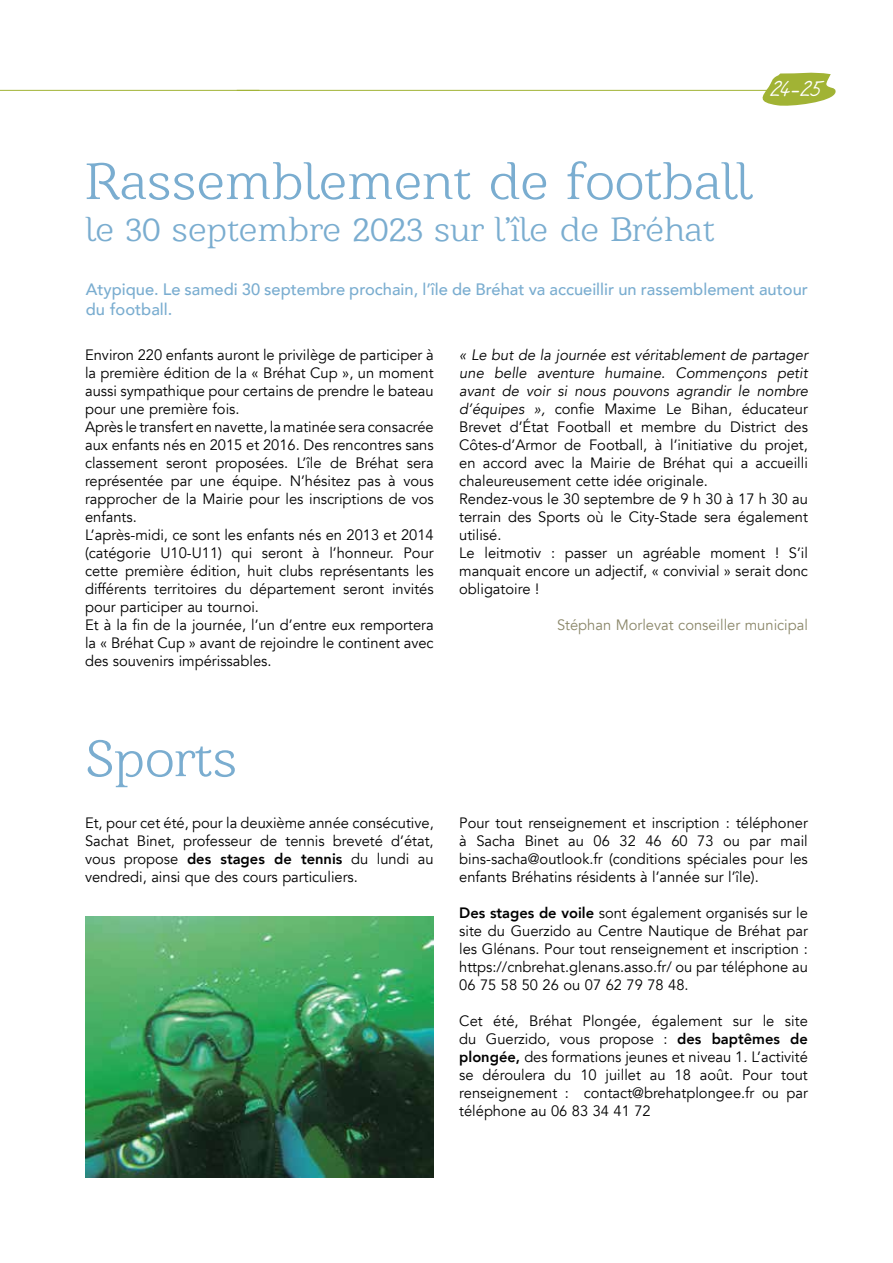
<style>
.page{position:relative;width:893px;height:1263px;background:#fff}
.page>*{position:absolute;margin:0;border:0;box-sizing:border-box;transform-origin:0 0}
.t1{font:52.5px "Barkentina";color:#7aadd0}
.t2{font:34.5px "Barkentina";color:#7aadd0}
.t3{font:500 16.5px/19.5px "Avenir";color:#7aadd0}
.t4{font:15px/18px "Avenir";color:#000;text-align:justify}
.t5{font:15px "Avenir";color:#8b8769}
.t6{font:italic 15px "Alamain";color:#fff}
.s1{font-style:italic}
.s2{font-weight:800}
</style>
<div class="page">
<img style="left:85px;top:916px;width:349px;height:262px">
<hr style="left:237px;top:90px;width:533px;height:1px;background:#a1b334">
<svg style="left:757px;top:72px;width:79px;height:34px"></svg>
<hr style="left:0;top:90px;width:259px;height:1px;background:#a1b334">
<p class="t6" style="left:770px;top:82px;width:58px">24-25</p>
<h1 class="t1" style="left:86px;top:149px;width:668px">Rassemblement de football</h1>
<h2 class="t2" style="left:86px;top:208px;width:631px">le 30 septembre 2023 sur l’île de Bréhat</h2>
<p class="t3" style="left:86px;top:279px;width:724px">Atypique. Le samedi 30 septembre prochain, l’île de Bréhat va accueillir un rassemblement autour du football.</p>
<p class="t4" style="left:85px;top:346px;width:350px;text-align:left">Environ 220 enfants auront le privilège de participer à la première édition de la « Bréhat Cup », un moment aussi sympathique pour certains de prendre le bateau pour une première fois.<br>Après le transfert en navette, la matinée sera consacrée aux enfants nés en 2015 et 2016. Des rencontres sans classement seront proposées. L’île de Bréhat sera représentée par une équipe. N’hésitez pas à vous rapprocher de la Mairie pour les inscriptions de vos enfants.<br>L’après-midi, ce sont les enfants nés en 2013 et 2014 (catégorie U10-U11) qui seront à l’honneur. Pour cette première édition, huit clubs représentants les différents territoires du département seront invités pour participer au tournoi.<br>Et à la fin de la journée, l’un d’entre eux remportera la « Bréhat Cup » avant de rejoindre le continent avec des souvenirs impérissables.</p>
<p class="t4" style="left:459px;top:346px;width:350px;text-align:left"><span class="s1">« Le but de la journée est véritablement de partager une belle aventure humaine. Commençons petit avant de voir si nous pouvons agrandir le nombre d’équipes »,</span> confie Maxime Le Bihan, éducateur Brevet d’État Football et membre du District des Côtes-d’Armor de Football, à l’initiative du projet, en accord avec la Mairie de Bréhat qui a accueilli chaleureusement cette idée originale.<br>Rendez-vous le 30 septembre de 9 h 30 à 17 h 30 au terrain des Sports où le City-Stade sera également utilisé.<br>Le leitmotiv : passer un agréable moment ! S’il manquait encore un adjectif, « convivial » serait donc obligatoire !</p>
<p class="t5" style="left:557px;top:616px;width:252px">Stéphan Morlevat conseiller municipal</p>
<h1 class="t1" style="left:86px;top:726px;width:153px">Sports</h1>
<p class="t4" style="left:85px;top:814px;width:350px">Et, pour cet été, pour la deuxième année consécutive, Sachat Binet, professeur de tennis breveté d’état, vous propose <span class="s2">des stages de tennis</span> du lundi au vendredi, ainsi que des cours particuliers.</p>
<p class="t4" style="left:459px;top:814px;width:350px">Pour tout renseignement et inscription : téléphoner à Sacha Binet au 06 32 46 60 73 ou par mail bins-sacha@outlook.fr (conditions spéciales pour les enfants Bréhatins résidents à l’année sur l’île).</p>
<p class="t4" style="left:459px;top:904px;width:350px"><span class="s2">Des stages de voile</span> sont également organisés sur le site du Guerzido au Centre Nautique de Bréhat par les Glénans. Pour tout renseignement et inscription : https://cnbrehat.glenans.asso.fr/ ou par téléphone au 06 75 58 50 26 ou 07 62 79 78 48.</p>
<p class="t4" style="left:459px;top:1012px;width:350px">Cet été, Bréhat Plongée, également sur le site du Guerzido, vous propose : <span class="s2">des baptêmes de plongée,</span> des formations jeunes et niveau 1. L’activité se déroulera du 10 juillet au 18 août. Pour tout renseignement : contact@brehatplongee.fr ou par téléphone au 06 83 34 41 72</p>
</div>
